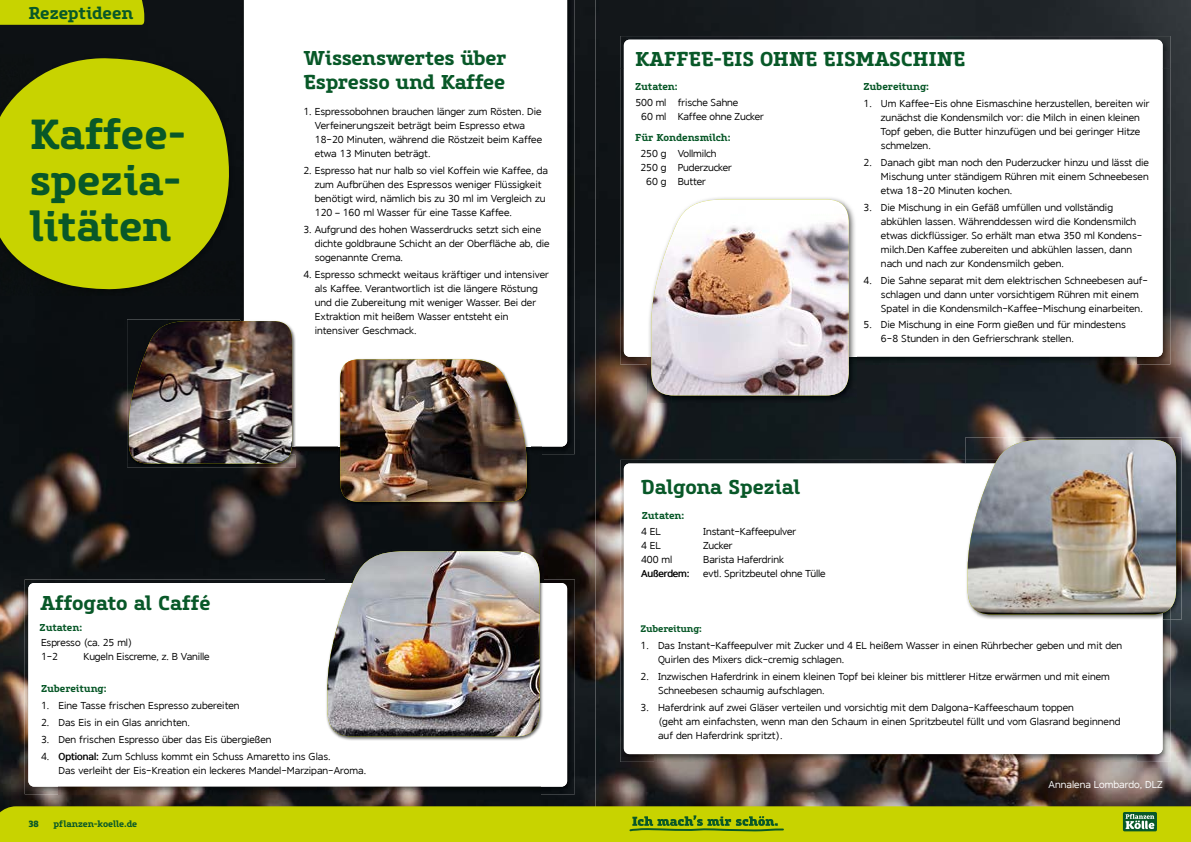
<style>
.page{position:relative;width:1191px;height:842px;background:#fff}
.page>*{position:absolute;margin:0;border:0;box-sizing:border-box;transform-origin:0 0}
.t1{font:700 42px/46px "Core Slab M65";letter-spacing:-.005em;color:#085828;text-align:justify}
.t2{font:700 20px/24px "Core Slab M65";letter-spacing:-.01em;color:#085828}
.t3{font:700 17px "Core Slab M65";letter-spacing:-.005em;color:#085828}
.t4{font:10px/14px "Core Sans";color:#000}
.t5{font:700 10px "Core Slab M65";letter-spacing:-.01em;color:#085828}
.t6{font:10px "Core Sans";color:#fff}
.t7{font:700 10px "Core Sans";letter-spacing:-.01em;color:#000}
.t8{font:700 9.5px "Core Slab M65";letter-spacing:-.015em;color:#085828}
.t9{font:700 9px "Core Slab M65";letter-spacing:-.005em;color:#085828}
.t10{font:800 9px "Core Slab M75";color:#085828}
.s1{font-weight:700}
</style>
<div class="page">
<img style="left:0;top:0;width:1191px;height:806px">
<div style="left:0;top:55px;width:236px;height:241px;background:#0b0f11"></div>
<svg style="left:0;top:58px;width:236px;height:232px;background:#a4ae03"></svg>
<img style="left:541px;top:579px;width:34px;height:215px">
<img style="left:25px;top:579px;width:301px;height:36px">
<img style="left:25px;top:615px;width:34px;height:179px">
<img style="left:59px;top:787px;width:482px;height:7px">
<div style="left:28px;top:583px;width:539px;height:204px;background:#fff;border-radius:6px"></div>
<img style="left:326px;top:549px;width:217px;height:191px">
<img style="left:327px;top:551px;width:212px;height:185px">
<img style="left:542px;top:0;width:32px;height:454px">
<img style="left:240px;top:0;width:4px;height:319px">
<img style="left:296px;top:446px;width:42px;height:8px">
<svg style="left:244px;top:0;width:323px;height:446px"></svg>
<img style="left:338px;top:358px;width:192px;height:147px">
<svg style="left:527px;top:359px;width:15px;height:143px"></svg>
<img style="left:340px;top:359px;width:187px;height:143px">
<img style="left:127px;top:319px;width:169px;height:148px">
<img style="left:244px;top:319px;width:52px;height:127px">
<img style="left:129px;top:321px;width:163px;height:142px">
<div style="left:0;top:0;width:144px;height:25px;background:#c8d300"></div>
<img style="left:620px;top:36px;width:550px;height:32px">
<img style="left:1136px;top:68px;width:34px;height:296px">
<img style="left:620px;top:68px;width:28px;height:296px">
<img style="left:856px;top:357px;width:280px;height:7px">
<div style="left:624px;top:40px;width:538px;height:317px;background:#fff;border-radius:6px"></div>
<img style="left:648px;top:197px;width:208px;height:206px">
<img style="left:651px;top:199px;width:197px;height:196px">
<img style="left:620px;top:460px;width:345px;height:33px">
<img style="left:620px;top:493px;width:34px;height:269px">
<img style="left:1136px;top:620px;width:34px;height:142px">
<img style="left:654px;top:754px;width:482px;height:8px">
<div style="left:624px;top:463px;width:538px;height:291px;background:#fff;border-radius:6px"></div>
<img style="left:965px;top:437px;width:216px;height:183px">
<img style="left:965px;top:463px;width:197px;height:157px">
<img style="left:967px;top:440px;width:209px;height:174px">
<svg style="left:0;top:806px;width:1191px;height:36px;background:#c0cd02"></svg>
<h3 class="t3" style="left:28px;top:2px;width:106px">Rezeptideen</h3>
<h1 class="t1" style="left:30px;top:112px;width:158px">Kaffee&shy;spezia&shy;litäten</h1>
<h2 class="t2" style="left:303px;top:47px;width:205px">Wissenswertes über<br>Espresso und Kaffee</h2>
<p class="t4" style="left:315px;top:105px;width:229px;text-indent:-11px">1. Espressobohnen brauchen länger zum Rösten. Die Verfeinerungszeit beträgt beim Espresso etwa 18-20 Minuten, während die Röstzeit beim Kaffee etwa 13 Minuten beträgt.</p>
<p class="t4" style="left:315px;top:164px;width:235px;text-indent:-11px">2. Espresso hat nur halb so viel Koffein wie Kaffee, da zum Aufbrühen des Espressos weniger Flüssigkeit benötigt wird, nämlich bis zu 30 ml im Vergleich zu 120 – 160 ml Wasser für eine Tasse Kaffee.</p>
<p class="t4" style="left:315px;top:223px;width:236px;text-indent:-11px">3. Aufgrund des hohen Wasserdrucks setzt sich eine dichte goldbraune Schicht an der Oberfläche ab, die sogenannte Crema.</p>
<p class="t4" style="left:315px;top:267px;width:236px;text-indent:-11px">4. Espresso schmeckt weitaus kräftiger und intensiver als Kaffee. Verantwortlich ist die längere Röstung und die Zubereitung mit weniger Wasser. Bei der Extraktion mit heißem Wasser entsteht ein intensiver Geschmack.</p>
<h2 class="t2" style="left:40px;top:591px;width:172px">Affogato al Caffé</h2>
<p class="t4" style="left:41px;top:636px;width:93px">Espresso (ca. 25 ml)<br>1-2</p>
<p class="t5" style="left:40px;top:621px;width:44px">Zutaten:</p>
<p class="t4" style="left:84px;top:650px;width:128px">Kugeln Eiscreme, z. B Vanille</p>
<p class="t5" style="left:41px;top:682px;width:67px">Zubereitung:</p>
<p class="t4" style="left:41px;top:699px;width:200px">1. Eine Tasse frischen Espresso zubereiten</p>
<p class="t4" style="left:41px;top:716px;width:151px">2. Das Eis in ein Glas anrichten.</p>
<p class="t4" style="left:41px;top:732px;width:232px">3. Den frischen Espresso über das Eis übergießen</p>
<p class="t4" style="left:58px;top:749px;width:309px;text-indent:-17px">4. <span class="s1">Optional:</span> Zum Schluss kommt ein Schuss Amaretto ins Glas.<br>Das verleiht der Eis-Kreation ein leckeres Mandel-Marzipan-Aroma.</p>
<p class="t10" style="left:28px;top:818px;width:12px">38</p>
<p class="t9" style="left:54px;top:818px;width:85px">pflanzen-koelle.de</p>
<h2 class="t2" style="left:635px;top:48px;width:332px">KAFFEE-EIS OHNE EISMASCHINE</h2>
<p class="t4" style="left:641px;top:95px;width:124px;text-indent:-6px">500 ml frische Sahne<br>60 ml Kaffee ohne Zucker</p>
<p class="t4" style="left:640px;top:147px;width:78px">250 g Vollmilch</p>
<p class="t4" style="left:640px;top:161px;width:93px">250 g Puderzucker</p>
<p class="t4" style="left:646px;top:175px;width:61px">60 g Butter</p>
<p class="t5" style="left:635px;top:80px;width:44px">Zutaten:</p>
<p class="t5" style="left:863px;top:80px;width:67px">Zubereitung:</p>
<p class="t4" style="left:881px;top:97px;width:270px;text-indent:-17px">1. Um Kaffee-Eis ohne Eismaschine herzustellen, bereiten wir zunächst die Kondensmilch vor: die Milch in einen kleinen Topf geben, die Butter hinzufügen und bei geringer Hitze schmelzen.</p>
<p class="t4" style="left:881px;top:155px;width:269px;text-align:justify;text-indent:-17px">2. Danach gibt man noch den Puderzucker hinzu und lässt die Mischung unter ständigem Rühren mit einem Schneebesen etwa 18-20 Minuten kochen.</p>
<p class="t4" style="left:881px;top:200px;width:263px;text-indent:-17px">3. Die Mischung in ein Gefäß umfüllen und vollständig abkühlen lassen. Währenddessen wird die Kondensmilch etwas dickflüssiger. So erhält man etwa 350 ml Kondens&shy;milch.Den Kaffee zubereiten und abkühlen lassen, dann nach und nach zur Kondensmilch geben.</p>
<p class="t4" style="left:881px;top:273px;width:269px;text-indent:-17px">4. Die Sahne separat mit dem elektrischen Schneebesen auf&shy;schlagen und dann unter vorsichtigem Rühren mit einem<br>Spatel in die Kondensmilch-Kaffee-Mischung einarbeiten.</p>
<p class="t4" style="left:881px;top:318px;width:246px;text-indent:-17px">5. Die Mischung in eine Form gießen und für mindestens<br>6-8 Stunden in den Gefrierschrank stellen.</p>
<p class="t5" style="left:635px;top:131px;width:97px">Für Kondensmilch:</p>
<h2 class="t2" style="left:641px;top:475px;width:161px">Dalgona Spezial</h2>
<p class="t5" style="left:642px;top:509px;width:44px">Zutaten:</p>
<p class="t4" style="left:641px;top:524px;width:21px">4 EL</p>
<p class="t4" style="left:703px;top:524px;width:95px">Instant-Kaffeepulver</p>
<p class="t4" style="left:641px;top:538px;width:21px">4 EL</p>
<p class="t4" style="left:703px;top:538px;width:31px">Zucker</p>
<p class="t4" style="left:641px;top:552px;width:33px">400 ml</p>
<p class="t4" style="left:703px;top:552px;width:82px">Barista Haferdrink</p>
<p class="t7" style="left:641px;top:567px;width:50px">Außerdem:</p>
<p class="t4" style="left:703px;top:566px;width:124px">evtl. Spritzbeutel ohne Tülle</p>
<p class="t8" style="left:640px;top:623px;width:63px">Zubereitung:</p>
<p class="t4" style="left:658px;top:638px;width:466px;text-indent:-17px">1. Das Instant-Kaffeepulver mit Zucker und 4 EL heißem Wasser in einen Rührbecher geben und mit den<br>Quirlen des Mixers dick-cremig schlagen.</p>
<p class="t4" style="left:658px;top:669px;width:453px;text-indent:-17px">2. Inzwischen Haferdrink in einem kleinen Topf bei kleiner bis mittlerer Hitze erwärmen und mit einem<br>Schneebesen schaumig aufschlagen.</p>
<p class="t4" style="left:658px;top:700px;width:464px;text-indent:-17px">3. Haferdrink auf zwei Gläser verteilen und vorsichtig mit dem Dalgona-Kaffeeschaum toppen<br>(geht am einfachsten, wenn man den Schaum in einen Spritzbeutel füllt und vom Glasrand beginnend auf den Haferdrink spritzt).</p>
<p class="t6" style="left:1048px;top:779px;width:116px">Annalena Lombardo, DLZ</p>
</div>
